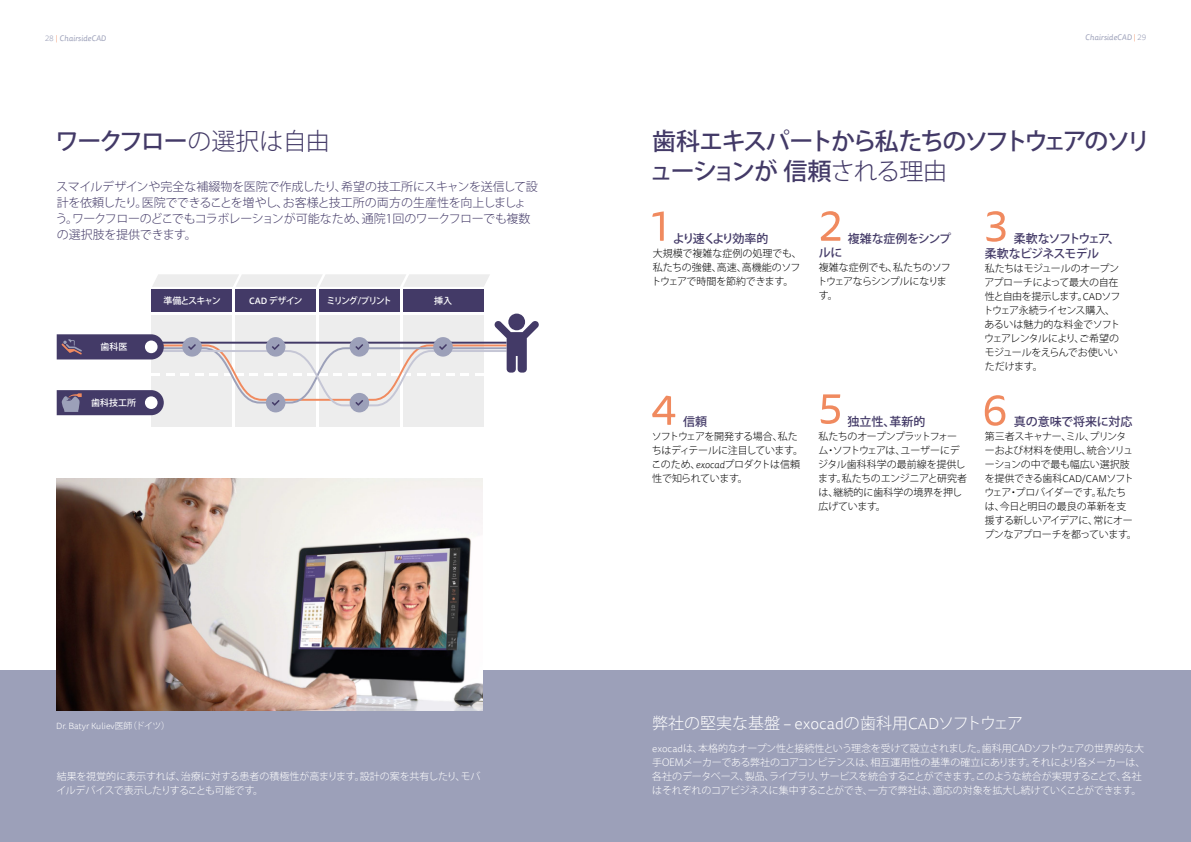
<style>
.page{position:relative;width:1191px;height:842px;background:#fff}
.page>*{position:absolute;margin:0;border:0;box-sizing:border-box;transform-origin:0 0}
.t1{font:500 24px/30px "Koz Go Pr 6 N";letter-spacing:-.09em;color:#433a67}
.t2{font:300 16px "Koz Go Pr 6 N";color:#fff}
.t3{font:300 12px/16px "Koz Go Pr 6 N";letter-spacing:-.02em;color:#433a67}
.t4{font:500 12px "Koz Go Pr 6 N";letter-spacing:-.035em;color:#433a67}
.t5{font:500 12px/15px "Koz Go Pr 6 N";letter-spacing:-.07em;color:#433a67}
.t6{font:500 12px "Koz Go Pr 6 N";letter-spacing:-.01em;color:#433a67}
.t7{font:500 12px "Koz Go Pr 6 N";letter-spacing:-.13em;color:#433a67}
.t8{font:300 10px/14px "Koz Go Pr 6 N";letter-spacing:-.03em;color:#000}
.t9{font:300 10px/14px "Koz Go Pro";letter-spacing:-.03em;color:#fff}
.t10{font:300 10px/14px "Koz Go Pr 6 N";letter-spacing:-.015em;color:#fff}
.t11{font:300 10px/14px "Koz Go Pr 6 N";color:#000}
.t12{font:300 9px "Tisa Sans Pro";letter-spacing:-.005em;color:#fff}
.t13{font:500 9px "Koz Go Pr 6 N";letter-spacing:-.085em;color:#fff}
.t14{font:500 9px "Koz Go Pr 6 N";letter-spacing:-.18em;color:#fff}
.t15{font:500 9px "Koz Go Pr 6 N";letter-spacing:-.12em;color:#fff}
.t16{font:italic 8px "Tisa Sans Pro";color:#9ca0b9}
.s1{font-weight:300;font-style:normal}
.s2{font-weight:300;font-style:normal;color:#f08a5f}
.s3{font-weight:300}
.s4{font-family:"Tisa Sans Pro"}
.s5{font-family:"Koz Go Pr 6 N"}
.s6{font-family:"Tisa Sans Pro";font-style:italic}
</style>
<div class="page">
<div style="left:0;top:671px;width:1191px;height:171px;background:#9ca0b9"></div>
<svg style="left:652px;top:211px;width:12px;height:30px"></svg>
<svg style="left:652px;top:396px;width:23px;height:29px"></svg>
<svg style="left:986px;top:211px;width:19px;height:31px"></svg>
<svg style="left:821px;top:211px;width:19px;height:30px"></svg>
<svg style="left:984px;top:395px;width:21px;height:31px"></svg>
<svg style="left:820px;top:394px;width:20px;height:30px"></svg>
<div style="left:152px;top:315px;width:80px;height:111px;background:#ededed"></div>
<div style="left:235px;top:315px;width:81px;height:111px;background:#ededed"></div>
<div style="left:319px;top:315px;width:81px;height:111px;background:#ededed"></div>
<div style="left:402px;top:315px;width:81px;height:111px;background:#ededed"></div>
<div style="left:152px;top:290px;width:80px;height:22px;background:#433a67"></div>
<div style="left:235px;top:290px;width:81px;height:22px;background:#433a67"></div>
<div style="left:319px;top:290px;width:81px;height:22px;background:#433a67"></div>
<div style="left:402px;top:290px;width:81px;height:22px;background:#433a67"></div>
<div style="left:152px;top:274px;width:338px;height:13px;background:#ededed"></div>
<svg style="left:57px;top:314px;width:482px;height:101px"></svg>
<img style="left:56px;top:479px;width:426px;height:231px">
<p class="t16" style="left:45px;top:33px;width:63px"><span class="s1">28</span> <span class="s2">|</span> ChairsideCAD</p>
<p class="t16" style="left:1085px;top:32px;width:62px">ChairsideCAD <span class="s2">|</span> <span class="s1">29</span></p>
<h1 class="t1" style="left:55px;top:127px;width:276px">ワークフロー<span class="s3">の選択は自由</span></h1>
<h1 class="t1" style="left:649px;top:127px;width:502px">歯科エキスパートから私たちのソフトウェアのソリューションが信頼<span class="s3">される理由</span></h1>
<p class="t3" style="left:56px;top:178px;width:484px">スマイルデザインや完全な補綴物を医院で作成したり、希望の技工所にスキャンを送信して設計を依頼したり。医院でできることを増やし、お客様と技工所の両方の生産性を向上しましょう。ワークフローのどこでもコラボレーションが可能なため、通院1回のワークフローでも複数の選択肢を提供できます。</p>
<p class="t4" style="left:848px;top:232px;width:105px">複雑な症例をシンプ</p>
<p class="t7" style="left:673px;top:232px;width:97px">より速くより効率的</p>
<p class="t11" style="left:651px;top:246px;width:152px">大規模で複雑な症例の処理でも、私たちの強健、高速、高機能のソフトウェアで時間を節約できます。</p>
<p class="t5" style="left:984px;top:231px;width:137px;text-indent:29px">柔軟なソフトウェア、柔軟なビジネスモデル</p>
<p class="t8" style="left:983px;top:261px;width:138px">私たちはモジュールのオープンアプローチによって最大の自在性と自由を提示します。<span class="s4">CAD</span>ソフトウェア永続ライセンス購入、あるいは魅力的な料金でソフトウェアレンタルにより、ご希望のモジュールをえらんでお使いいただけます。</p>
<p class="t4" style="left:818px;top:246px;width:25px">ルに</p>
<p class="t8" style="left:817px;top:261px;width:135px">複雑な症例でも、私たちのソフトウェアならシンプルになります。</p>
<p class="t15" style="left:163px;top:296px;width:59px">準備とスキャン</p>
<p class="t13" style="left:249px;top:296px;width:55px"><span class="s4">CAD</span> デザイン</p>
<p class="t14" style="left:326px;top:296px;width:67px">ミリング/プリント</p>
<p class="t13" style="left:434px;top:296px;width:20px">挿入</p>
<p class="t13" style="left:100px;top:342px;width:29px">歯科医</p>
<p class="t13" style="left:91px;top:397px;width:47px">歯科技工所</p>
<p class="t12" style="left:56px;top:720px;width:115px">Dr. Batyr Kuliev<span class="s5">医師（ドイツ）</span></p>
<p class="t10" style="left:56px;top:769px;width:425px">結果を視覚的に表示すれば、治療に対する患者の積極性が高まります。設計の案を共有したり、モバイルデバイスで表示したりすることも可能です。</p>
<p class="t4" style="left:683px;top:414px;width:25px">信頼</p>
<p class="t8" style="left:651px;top:429px;width:153px">ソフトウェアを開発する場合、私たちはディテールに注目しています。このため、<span class="s6">exocad</span>プロダクトは信頼性で知られています。</p>
<p class="t4" style="left:847px;top:414px;width:79px">独立性、革新的</p>
<p class="t8" style="left:818px;top:429px;width:150px">私たちのオープンプラットフォーム・ソフトウェアは、ユーザーにデジタル歯科科学の最前線を提供します。私たちのエンジニアと研究者は、継続的に歯科学の境界を押し広げています。</p>
<p class="t6" style="left:1014px;top:414px;width:120px">真の意味で将来に対応</p>
<p class="t8" style="left:984px;top:429px;width:154px">第三者スキャナー、ミル、プリンターおよび材料を使用し、統合ソリューションの中で最も幅広い選択肢を提供できる歯科<span class="s4">CAD/CAM</span>ソフトウェア・プロバイダーです。私たちは、今日と明日の最良の革新を支援する新しいアイデアに、常にオープンなアプローチを都っています。</p>
<h2 class="t2" style="left:652px;top:714px;width:372px">弊社の堅実な基盤 <span class="s4">– exocad</span>の歯科用<span class="s4">CAD</span>ソフトウェア</h2>
<p class="t9" style="left:652px;top:741px;width:495px"><span class="s4">exocad</span>は、本格的なオープン性と接続性という理念を受けて設立されました。歯科用CADソフトウェアの世界的な大手OEMメーカーである弊社のコアコンピテンスは、相互運用性の基準の確立にあります。それにより各メーカーは、各社のデータベース、製品、ライブラリ、サービスを統合することができます。このような統合が実現することで、各社はそれぞれのコアビジネスに集中することができ、一方で弊社は、適応の対象を拡大し続けていくことができます。</p>
</div>
